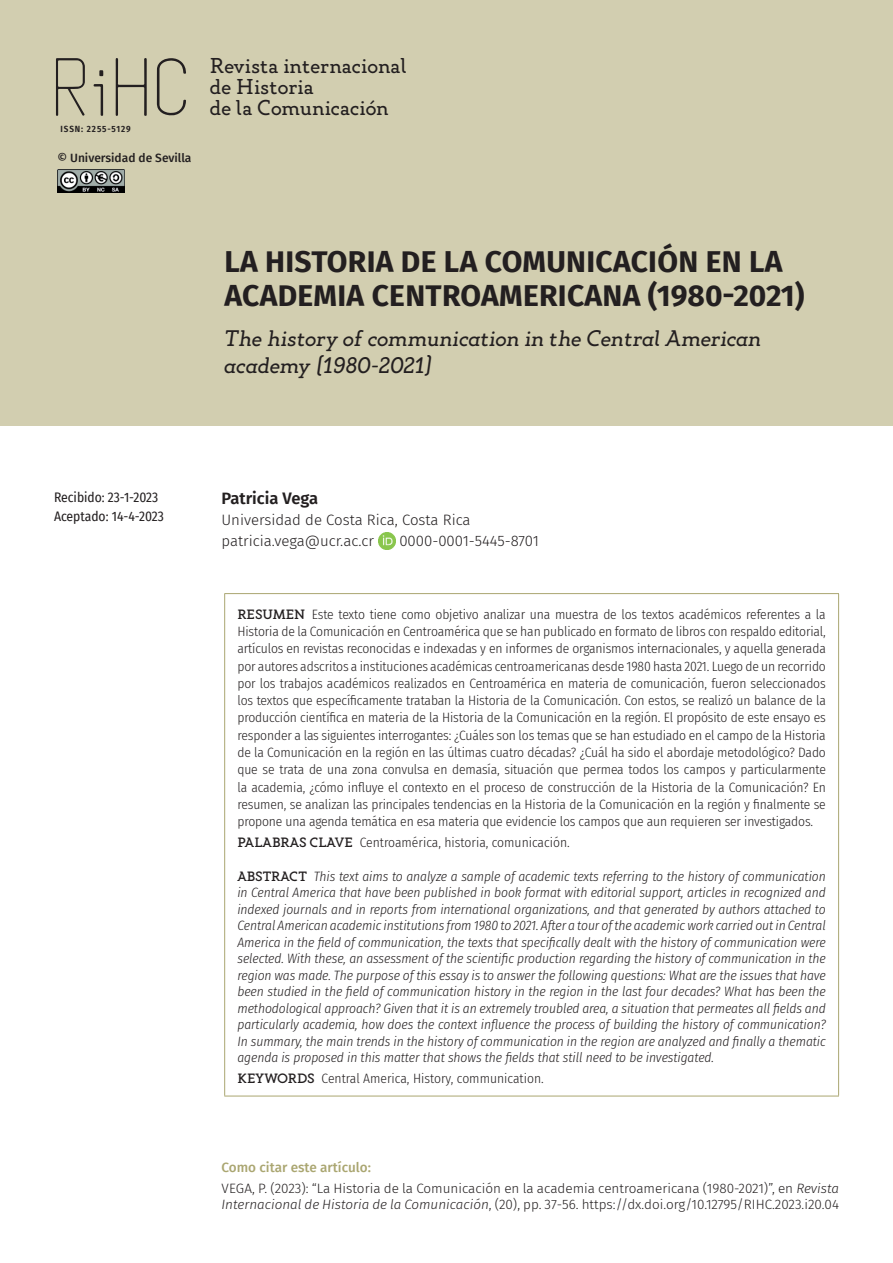
<style>
.page{position:relative;width:893px;height:1263px;background:#fff}
.page>*{position:absolute;margin:0;border:0;box-sizing:border-box;transform-origin:0 0}
._10_Tit_Ppal{font:700 30px/34.5px "Fira Sans";letter-spacing:.01em;color:#231f20}
._11_Tit_Ingles{font:italic 22.5px/27px "Gambero";color:#231f20}
.t1{font:21.45px/20.5px "Gambero";letter-spacing:.005em;color:#231f20}
._20_autor{font:600 16.5px "Fira Sans";color:#231f20}
._20b_autores-inf{font:300 15px "Fira Sans";color:#231f20}
._30_resumen{font:300 13.5px/17.2px "Fira Sans Condensed";letter-spacing:-.01em;color:#231f20;text-align:justify}
._32_abstract{font:italic 300 13.5px/16.5px "Fira Sans Condensed";letter-spacing:-.005em;color:#231f20;text-align:justify}
.Cita_texto{font:300 13.5px/16.2px "Fira Sans";color:#231f20}
._22_fechas{font:13.5px "Fira Sans Condensed";color:#231f20}
.Como_citar{font:500 13.5px "Fira Sans";color:#aaa671}
.t2{font:500 12px "Fira Sans";color:#231f20}
.t3{font:600 9px "Fira Sans Condensed";letter-spacing:.1em;color:#231f20}
.s1{font-family:"Gambero";font-weight:500}
.s2{font-family:"Gambero";font-weight:500;font-style:normal}
.s3{font-style:italic}
</style>
<div class="page">
<div style="left:0;top:0;width:893px;height:425px;background:#d2ceb0"></div>
<svg style="left:56px;top:58px;width:29px;height:58px"></svg>
<svg style="left:116px;top:58px;width:31px;height:58px"></svg>
<svg style="left:157px;top:58px;width:29px;height:58px"></svg>
<svg style="left:93px;top:84px;width:10px;height:32px"></svg>
<svg style="left:99px;top:70px;width:4px;height:7px"></svg>
<img style="left:57px;top:169px;width:68px;height:23px">
<img style="left:378px;top:533px;width:17px;height:17px">
<hr style="left:224px;top:593px;width:615px;height:1px;background:#aaa671">
<hr style="left:224px;top:594px;width:1px;height:502px;background:#aaa671">
<hr style="left:838px;top:594px;width:1px;height:502px;background:#aaa671">
<hr style="left:224px;top:1096px;width:615px;height:1px;background:#aaa671">
<p class="t3" style="left:61px;top:121px;width:71px">ISSN: 2255-5129</p>
<p class="t2" style="left:57px;top:148px;width:136px">© Universidad de Sevilla</p>
<h3 class="t1" style="left:210px;top:56px;width:198px">Revista internacional de Historia<br>de la Comunicación</h3>
<p class="_10_Tit_Ppal" style="left:224px;top:242px;width:582px">LA HISTORIA DE LA COMUNICACIÓN EN LA<br>ACADEMIA CENTROAMERICANA (1980-2021)</p>
<p class="_11_Tit_Ingles" style="left:224px;top:325px;width:538px">The history of communication in the Central American academy (1980-2021)</p>
<p class="_22_fechas" style="left:54px;top:487px;width:106px">Recibido: 23-1-2023</p>
<p class="_22_fechas" style="left:54px;top:506px;width:111px">Aceptado: 14-4-2023</p>
<p class="_20_autor" style="left:221px;top:485px;width:98px">Patricia Vega</p>
<p class="_20b_autores-inf" style="left:221px;top:510px;width:251px">Universidad de Costa Rica, Costa Rica</p>
<p class="_20b_autores-inf" style="left:221px;top:531px;width:154px">patricia.vega@ucr.ac.cr</p>
<p class="_20b_autores-inf" style="left:399px;top:531px;width:141px">0000-0001-5445-8701</p>
<p class="_30_resumen" style="left:237px;top:606px;width:590px"><span class="s1">RESUMEN</span> Este texto tiene como objetivo analizar una muestra de los textos académicos referentes a la Historia de la Comunicación en Centroamérica que se han publicado en formato de libros con respaldo editorial, artículos en revistas reconocidas e indexadas y en informes de organismos internacionales, y aquella generada por autores adscritos a instituciones académicas centroamericanas desde 1980 hasta 2021. Luego de un recorrido por los trabajos académicos realizados en Centroamérica en materia de comunicación, fueron seleccionados los textos que específicamente trataban la Historia de la Comunicación. Con estos, se realizó un balance de la producción científica en materia de la Historia de la Comunicación en la región. El propósito de este ensayo es responder a las siguientes interrogantes: ¿Cuáles son los temas que se han estudiado en el campo de la Historia de la Comunicación en la región en las últimas cuatro décadas? ¿Cuál ha sido el abordaje metodológico? Dado que se trata de una zona convulsa en demasía, situación que permea todos los campos y particularmente la academia, ¿cómo influye el contexto en el proceso de construcción de la Historia de la Comunicación? En resumen, se analizan las principales tendencias en la Historia de la Comunicación en la región y finalmente se propone una agenda temática en esa materia que evidencie los campos que aun requieren ser investigados.</p>
<p class="_30_resumen" style="left:237px;top:834px;width:334px"><span class="s1">PALABRAS CLAVE</span> Centroamérica, historia, comunicación.</p>
<p class="_32_abstract" style="left:237px;top:868px;width:590px"><span class="s2">ABSTRACT</span> This text aims to analyze a sample of academic texts referring to the history of communication in Central America that have been published in book format with editorial support, articles in recognized and indexed journals and in reports from international organizations, and that generated by authors attached to Central American academic institutions from 1980 to 2021. After a tour of the academic work carried out in Central America in the field of communication, the texts that specifically dealt with the history of communication were selected. With these, an assessment of the scientific production regarding the history of communication in the region was made. The purpose of this essay is to answer the following questions: What are the issues that have been studied in the field of communication history in the region in the last four decades? What has been the methodological approach? Given that it is an extremely troubled area, a situation that permeates all fields and particularly academia, how does the context influence the process of building the history of communication?<br>In summary, the main trends in the history of communication in the region are analyzed and finally a thematic agenda is proposed in this matter that shows the fields that still need to be investigated.</p>
<p class="_30_resumen" style="left:237px;top:1070px;width:308px"><span class="s1">KEYWORDS</span> Central America, History, communication.</p>
<p class="Como_citar" style="left:221px;top:1157px;width:151px">Como citar este artículo:</p>
<p class="Cita_texto" style="left:221px;top:1180px;width:619px">VEGA, P. (2023): “La Historia de la Comunicación en la academia centroamericana (1980-2021)”, en <span class="s3">Revista<br>Internacional de Historia de la Comunicación</span>, (20), pp. 37-56. https://dx.doi.org/10.12795/RIHC.2023.i20.04</p>
</div>
